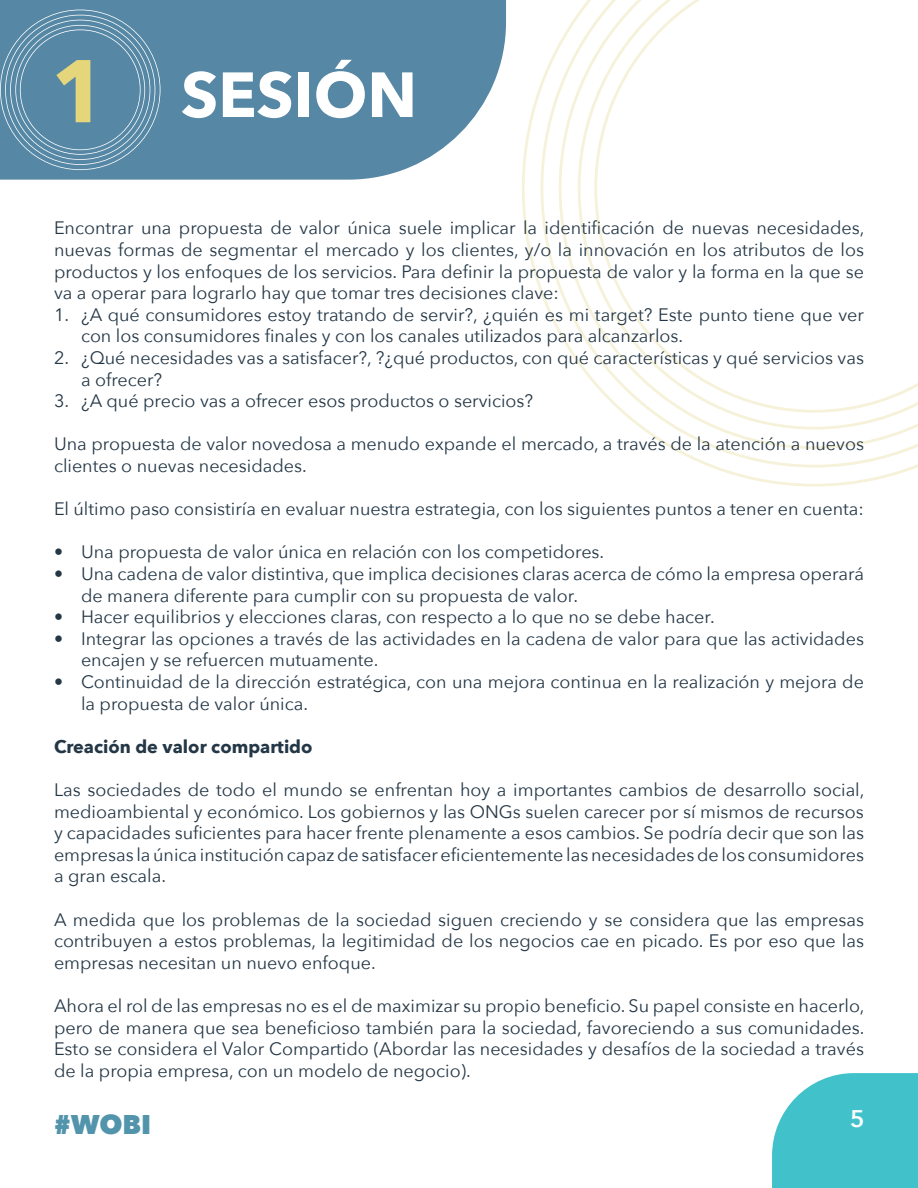
<style>
.page{position:relative;width:918px;height:1188px;background:#fff}
.page>*{position:absolute;margin:0;border:0;box-sizing:border-box;transform-origin:0 0}
.t1{font:700 87.9px "Avenir Next";color:#e6d67b}
.t2{font:700 63px "Avenir Next";color:#fff}
.t3{font:800 27px "Avenir Next";color:#5294ac}
.t4{font:600 24px "Avenir Next";color:#fff}
.t5{font:18px/21.6px "Avenir Next";color:#243746}
.t6{font:700 18px "Avenir Next";color:#243746}
</style>
<div class="page">
<svg style="left:772px;top:1073px;width:146px;height:115px;background:#52c7ce"></svg>
<svg style="left:161px;top:0;width:345px;height:180px;background:#6290ab"></svg>
<svg style="left:0;top:0;width:161px;height:180px;background:#608faa"></svg>
<svg style="left:522px;top:83px;width:393px;height:404px"></svg>
<svg style="left:541px;top:43px;width:377px;height:425px"></svg>
<svg style="left:559px;top:13px;width:359px;height:436px"></svg>
<svg style="left:578px;top:0;width:340px;height:430px"></svg>
<svg style="left:594px;top:0;width:324px;height:413px"></svg>
<h1 class="t1" style="left:51px;top:38px;width:58px">1</h1>
<h2 class="t2" style="left:181px;top:56px;width:238px">SESIÓN</h2>
<p class="t5" style="left:54px;top:217px;width:812px;text-align:justify">Encontrar una propuesta de valor única suele implicar la identificación de nuevas necesidades, nuevas formas de segmentar el mercado y los clientes, y/o la innovación en los atributos de los productos y los enfoques de los servicios. Para definir la propuesta de valor y la forma en la que se va a operar para lograrlo hay que tomar tres decisiones clave:</p>
<p class="t5" style="left:81px;top:304px;width:785px;text-indent:-27px">1. ¿A qué consumidores estoy tratando de servir?, ¿quién es mi target? Este punto tiene que ver con los consumidores finales y con los canales utilizados para alcanzarlos.</p>
<p class="t5" style="left:81px;top:347px;width:785px;text-indent:-27px">2. ¿Qué necesidades vas a satisfacer?, ?¿qué productos, con qué características y qué servicios vas a ofrecer?</p>
<p class="t5" style="left:54px;top:390px;width:481px">3. ¿A qué precio vas a ofrecer esos productos o servicios?</p>
<p class="t5" style="left:54px;top:433px;width:812px">Una propuesta de valor novedosa a menudo expande el mercado, a través de la atención a nuevos clientes o nuevas necesidades.</p>
<p class="t5" style="left:54px;top:498px;width:811px">El último paso consistiría en evaluar nuestra estrategia, con los siguientes puntos a tener en cuenta:</p>
<p class="t5" style="left:54px;top:541px;width:552px">• Una propuesta de valor única en relación con los competidores.</p>
<p class="t5" style="left:81px;top:563px;width:785px;text-indent:-27px">• Una cadena de valor distintiva, que implica decisiones claras acerca de cómo la empresa operará de manera diferente para cumplir con su propuesta de valor.</p>
<p class="t5" style="left:54px;top:606px;width:662px">• Hacer equilibrios y elecciones claras, con respecto a lo que no se debe hacer.</p>
<p class="t5" style="left:81px;top:628px;width:785px;text-indent:-27px">• Integrar las opciones a través de las actividades en la cadena de valor para que las actividades encajen y se refuercen mutuamente.</p>
<p class="t5" style="left:81px;top:671px;width:784px;text-indent:-27px">• Continuidad de la dirección estratégica, con una mejora continua en la realización y mejora de la propuesta de valor única.</p>
<p class="t6" style="left:54px;top:735px;width:260px">Creación de valor compartido</p>
<p class="t5" style="left:54px;top:779px;width:812px;text-align:justify">Las sociedades de todo el mundo se enfrentan hoy a importantes cambios de desarrollo social, medioambiental y económico. Los gobiernos y las ONGs suelen carecer por sí mismos de recursos y capacidades suficientes para hacer frente plenamente a esos cambios. Se podría decir que son las empresas la única institución capaz de satisfacer eficientemente las necesidades de los consumidores a gran escala.</p>
<p class="t5" style="left:54px;top:909px;width:811px;text-align:justify">A medida que los problemas de la sociedad siguen creciendo y se considera que las empresas contribuyen a estos problemas, la legitimidad de los negocios cae en picado. Es por eso que las empresas necesitan un nuevo enfoque.</p>
<p class="t5" style="left:54px;top:995px;width:812px;text-align:justify">Ahora el rol de las empresas no es el de maximizar su propio beneficio. Su papel consiste en hacerlo, pero de manera que sea beneficioso también para la sociedad, favoreciendo a sus comunidades.<br>Esto se considera el Valor Compartido (Abordar las necesidades y desafíos de la sociedad a través de la propia empresa, con un modelo de negocio).</p>
<h3 class="t3" style="left:54px;top:1108px;width:99px">#WOBI</h3>
<h3 class="t4" style="left:850px;top:1104px;width:16px">5</h3>
</div>
